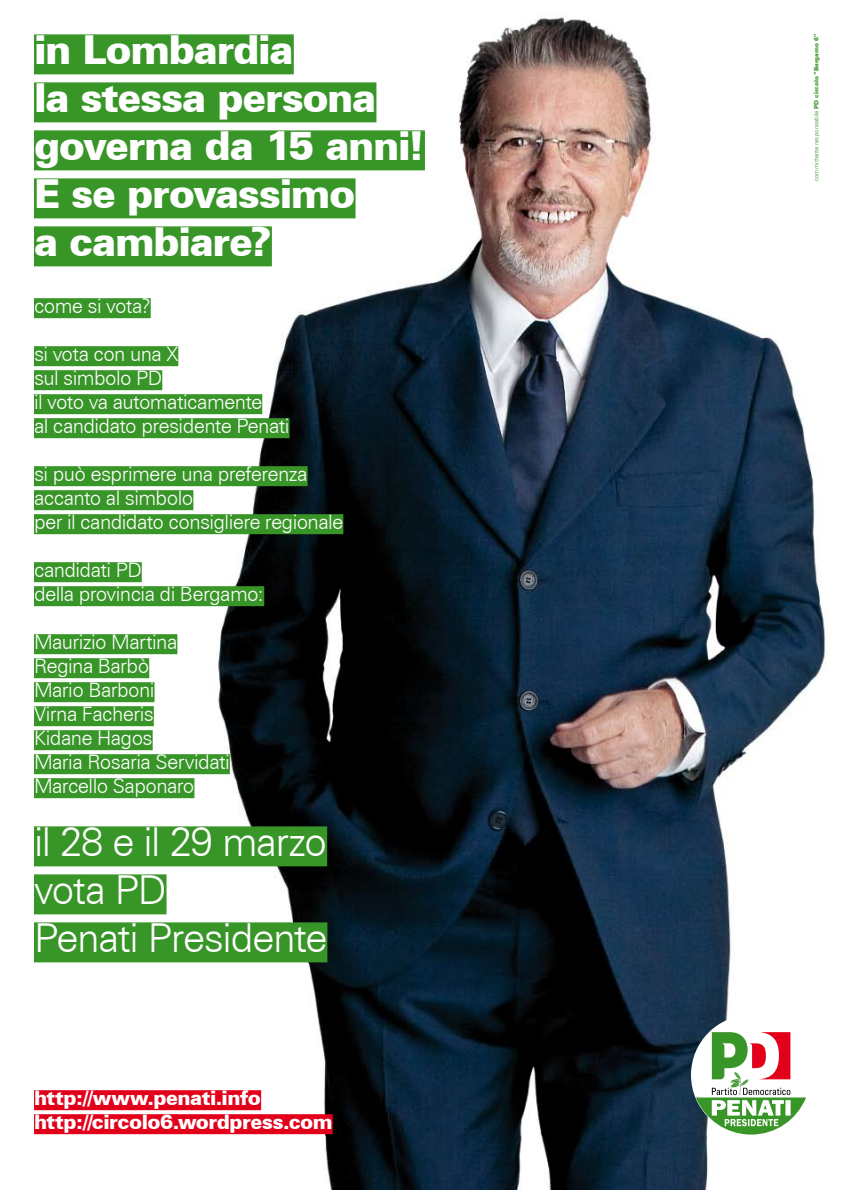
<style>
.page{position:relative;width:842px;height:1190px;background:#fff}
.page>*{position:absolute;margin:0;border:0;box-sizing:border-box;transform-origin:0 0}
.t1{font:900 40px/48px "Zurich BT";letter-spacing:-.03em;color:#fff}
.t2{font:300 40px/48px "Zurich BT";letter-spacing:-.035em;color:#fff}
.t3{font:300 20px/24px "Zurich BT";letter-spacing:-.03em;color:#fff}
.t4{font:900 20px/24px "Zurich BT";letter-spacing:-.025em;color:#fff}
.t5{font:300 6px "Zurich BT";letter-spacing:.005em;color:#389527}
.s1{font-weight:900}
</style>
<div class="page">
<img style="left:111px;top:14px;width:717px;height:1176px">
<div style="left:34px;top:34px;width:260px;height:40px;background:#389527"></div>
<div style="left:34px;top:82px;width:342px;height:40px;background:#389527"></div>
<div style="left:34px;top:130px;width:391px;height:40px;background:#389527"></div>
<div style="left:34px;top:178px;width:322px;height:40px;background:#389527"></div>
<div style="left:34px;top:226px;width:238px;height:40px;background:#389527"></div>
<div style="left:34px;top:298px;width:117px;height:20px;background:#389527"></div>
<div style="left:34px;top:346px;width:144px;height:20px;background:#389527"></div>
<div style="left:34px;top:370px;width:128px;height:20px;background:#389527"></div>
<div style="left:34px;top:394px;width:228px;height:20px;background:#389527"></div>
<div style="left:34px;top:418px;width:256px;height:20px;background:#389527"></div>
<div style="left:34px;top:466px;width:274px;height:20px;background:#389527"></div>
<div style="left:34px;top:490px;width:159px;height:20px;background:#389527"></div>
<div style="left:34px;top:514px;width:309px;height:20px;background:#389527"></div>
<div style="left:34px;top:562px;width:108px;height:20px;background:#389527"></div>
<div style="left:34px;top:586px;width:230px;height:20px;background:#389527"></div>
<div style="left:34px;top:634px;width:143px;height:20px;background:#389527"></div>
<div style="left:34px;top:658px;width:115px;height:20px;background:#389527"></div>
<div style="left:34px;top:682px;width:121px;height:20px;background:#389527"></div>
<div style="left:34px;top:706px;width:120px;height:20px;background:#389527"></div>
<div style="left:34px;top:730px;width:119px;height:20px;background:#389527"></div>
<div style="left:34px;top:754px;width:196px;height:20px;background:#389527"></div>
<div style="left:34px;top:778px;width:160px;height:20px;background:#389527"></div>
<div style="left:34px;top:1090px;width:227px;height:20px;background:#e2001a"></div>
<div style="left:34px;top:1114px;width:299px;height:20px;background:#e2001a"></div>
<div style="left:34px;top:826px;width:293px;height:40px;background:#389527"></div>
<div style="left:34px;top:874px;width:133px;height:40px;background:#389527"></div>
<div style="left:34px;top:922px;width:293px;height:40px;background:#389527"></div>
<div style="left:691px;top:1015px;width:120px;height:120px;background:#fff;border-radius:50%"></div>
<svg style="left:696px;top:1032px;width:110px;height:103px"></svg>
<h1 class="t1" style="left:34px;top:26px;width:392px">in Lombardia<br>la stessa persona governa da 15 anni!<br>E se provassimo<br>a cambiare?</h1>
<p class="t3" style="left:34px;top:294px;width:118px">come si vota?</p>
<p class="t3" style="left:34px;top:342px;width:257px">si vota con una X<br>sul simbolo PD<br>il voto va automaticamente<br>al candidato presidente Penati</p>
<p class="t3" style="left:34px;top:462px;width:311px">si può esprimere una preferenza accanto al simbolo<br>per il candidato consigliere regionale</p>
<p class="t3" style="left:34px;top:558px;width:232px">candidati PD<br>della provincia di Bergamo:</p>
<p class="t3" style="left:34px;top:630px;width:197px">Maurizio Martina<br>Regina Barbò<br>Mario Barboni<br>Virna Facheris<br>Kidane Hagos<br>Maria Rosaria Servidati<br>Marcello Saponaro</p>
<h1 class="t2" style="left:34px;top:818px;width:295px">il 28 e il 29 marzo vota PD<br>Penati Presidente</h1>
<p class="t4" style="left:34px;top:1086px;width:300px">http://www.penati.info http://circolo6.wordpress.com</p>
<p class="t5" style="left:813px;top:181px;width:149px;rotate:-90deg">committente responsabile <span class="s1">PD circolo “Bergamo 6”</span></p>
</div>
